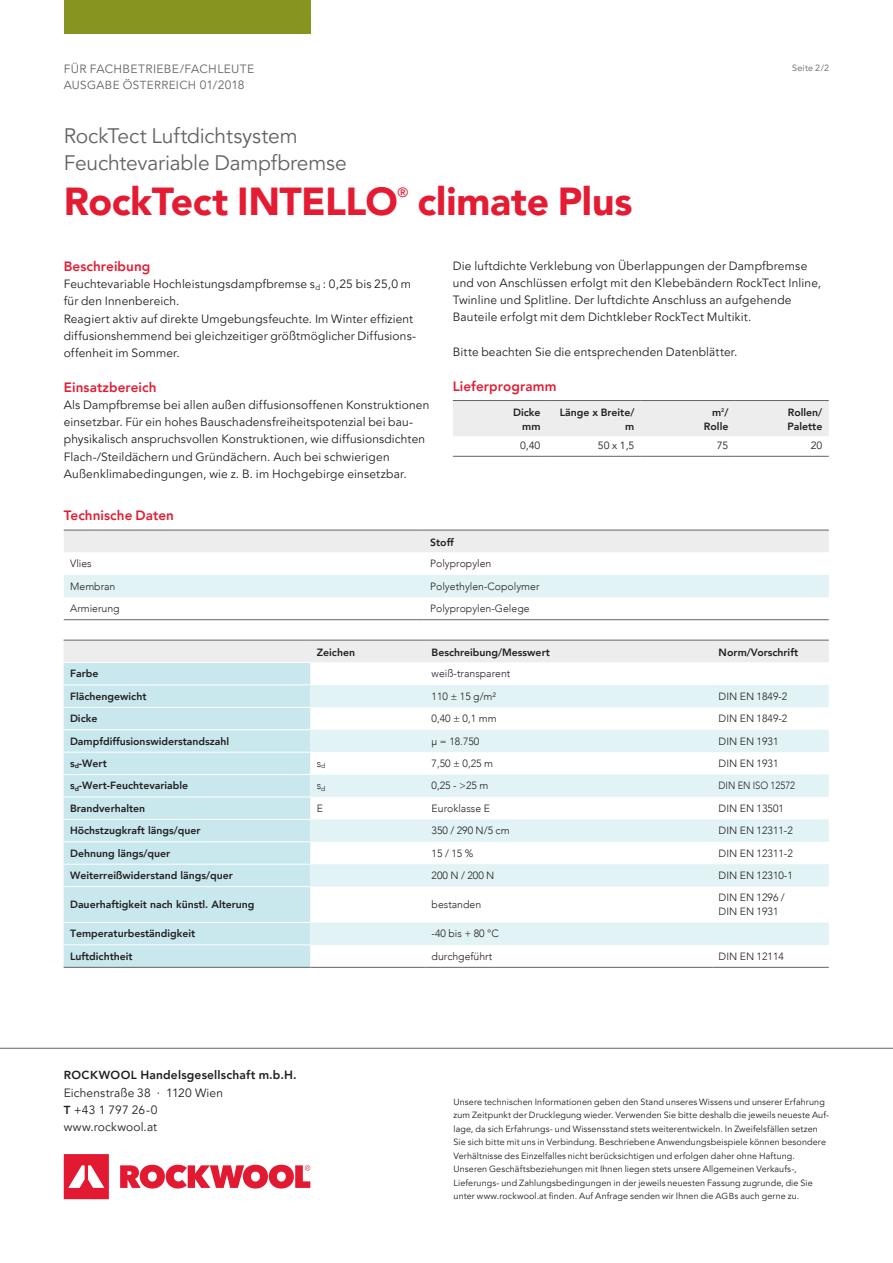
<style>
.page{position:relative;width:893px;height:1263px;background:#fff}
.page>*{position:absolute;margin:0;border:0;box-sizing:border-box;transform-origin:0 0}
.t1{font:900 39px "Avenir LT Pro";letter-spacing:-.01em;color:#e31c33}
.t2{font:21px/27px "Avenir LT Pro";letter-spacing:-.01em;color:#636366}
.t3{font:800 13.5px "Avenir LT Pro";letter-spacing:.005em;color:#e31c33}
.t4{font:500 13.5px "Avenir LT Pro";color:#e31c33}
.t5{font:12px/17.2px "Avenir LT Pro";letter-spacing:.015em;color:#231f20}
.t6{font:12px "Avenir LT Pro";letter-spacing:.03em;color:#636366}
.t7{font:11.7px "Avenir LT Pro";letter-spacing:.03em;color:#636366}
.t8{font:800 10.5px/13.5px "Avenir";color:#231f20;text-align:right}
.t9{font:300 10.5px/13.5px "Avenir";color:#231f20}
.t10{font:10.5px "Avenir LT Pro";color:#231f20}
.t11{font:300 10.5px "Avenir";color:#231f20;scale:.9 1}
.t12{font:9px/13.5px "Avenir LT Pro";letter-spacing:.01em;color:#231f20}
.t13{font:9px "Avenir LT Pro";letter-spacing:.025em;color:#636366}
.s1{font-size:12px}
.s2{font-weight:800;font-size:11.7px}
.s3{font-weight:800}
.s4{font-size:8.7px}
</style>
<div class="page">
<div style="left:64px;top:0;width:246px;height:34px;background:#87941f"></div>
<svg style="left:64px;top:1154px;width:246px;height:45px"></svg>
<hr style="left:0;top:1048px;width:893px;height:1px;background:#636366">
<svg style="left:453px;top:401px;width:376px;height:55px"></svg>
<hr style="left:453px;top:400px;width:94px;height:1px;background:#636366">
<hr style="left:547px;top:400px;width:94px;height:1px;background:#636366">
<hr style="left:641px;top:400px;width:94px;height:1px;background:#636366">
<hr style="left:735px;top:400px;width:94px;height:1px;background:#636366">
<hr style="left:453px;top:456px;width:94px;height:1px;background:#636366">
<hr style="left:547px;top:456px;width:94px;height:1px;background:#636366">
<hr style="left:641px;top:456px;width:94px;height:1px;background:#636366">
<hr style="left:735px;top:456px;width:94px;height:1px;background:#636366">
<div style="left:64px;top:641px;width:765px;height:21px;background:#ededee"></div>
<div style="left:64px;top:663px;width:246px;height:304px;background:#c8e8ee"></div>
<svg style="left:310px;top:685px;width:519px;height:67px;fill:#e2f3f6"></svg>
<svg style="left:310px;top:753px;width:519px;height:214px"></svg>
<hr style="left:64px;top:944px;width:246px;height:1px;background:#fff">
<hr style="left:64px;top:684px;width:246px;height:1px;background:#fff">
<hr style="left:64px;top:707px;width:246px;height:1px;background:#fff">
<hr style="left:64px;top:729px;width:246px;height:1px;background:#fff">
<hr style="left:64px;top:752px;width:246px;height:1px;background:#fff">
<hr style="left:64px;top:774px;width:246px;height:1px;background:#fff">
<hr style="left:64px;top:797px;width:246px;height:1px;background:#fff">
<hr style="left:64px;top:819px;width:246px;height:1px;background:#fff">
<hr style="left:64px;top:841px;width:246px;height:1px;background:#fff">
<hr style="left:64px;top:864px;width:246px;height:1px;background:#fff">
<hr style="left:64px;top:886px;width:246px;height:1px;background:#fff">
<hr style="left:64px;top:922px;width:246px;height:1px;background:#fff">
<hr style="left:64px;top:640px;width:246px;height:1px;background:#636366">
<hr style="left:310px;top:640px;width:115px;height:1px;background:#636366">
<hr style="left:425px;top:640px;width:287px;height:1px;background:#636366">
<hr style="left:712px;top:640px;width:117px;height:1px;background:#636366">
<hr style="left:310px;top:967px;width:115px;height:1px;background:#636366">
<hr style="left:425px;top:967px;width:287px;height:1px;background:#636366">
<hr style="left:712px;top:967px;width:117px;height:1px;background:#636366">
<hr style="left:64px;top:967px;width:246px;height:1px;background:#636366">
<div style="left:64px;top:531px;width:765px;height:21px;background:#ededee"></div>
<div style="left:64px;top:575px;width:765px;height:22px;background:#e2f3f6"></div>
<hr style="left:64px;top:530px;width:360px;height:1px;background:#636366">
<hr style="left:424px;top:530px;width:405px;height:1px;background:#636366">
<hr style="left:64px;top:619px;width:360px;height:1px;background:#636366">
<hr style="left:424px;top:619px;width:405px;height:1px;background:#636366">
<p class="t6" style="left:64px;top:62px;width:192px">FÜR FACHBETRIEBE/FACHLEUTE</p>
<p class="t7" style="left:64px;top:78px;width:182px">AUSGABE ÖSTERREICH <span class="s1">01/2018</span></p>
<h2 class="t2" style="left:64px;top:123px;width:284px">RockTect Luftdichtsystem<br>Feuchtevariable Dampfbremse</h2>
<h1 class="t1" style="left:64px;top:178px;width:336px">RockTect INTELLO</h1>
<p class="t4" style="left:398px;top:185px;width:12px">®</p>
<h1 class="t1" style="left:417px;top:178px;width:217px">climate Plus</h1>
<p class="t13" style="left:792px;top:62px;width:39px">Seite 2/2</p>
<p class="t3" style="left:64px;top:258px;width:88px">Beschreibung</p>
<p class="t5" style="left:64px;top:276px;width:354px">Feuchtevariable Hochleistungsdampfbremse s<sub>d</sub> : 0,25 bis 25,0 m für den Innenbereich.<br>Reagiert aktiv auf direkte Umgebungsfeuchte. Im Winter effizient diffusionshemmend bei gleichzeitiger größtmöglicher Diffusions&shy;offenheit im Sommer.</p>
<p class="t3" style="left:64px;top:379px;width:94px">Einsatzbereich</p>
<p class="t5" style="left:64px;top:396px;width:367px">Als Dampfbremse bei allen außen diffusionsoffenen Konstruktionen einsetzbar. Für ein hohes Bauschadensfreiheitspotenzial bei bau&shy;physikalisch anspruchsvollen Konstruktionen, wie diffusionsdichten Flach-/Steildächern und Gründächern. Auch bei schwierigen Außenklimabedingungen, wie z. B. im Hochgebirge einsetzbar.</p>
<p class="t3" style="left:64px;top:507px;width:112px">Technische Daten</p>
<p class="t5" style="left:453px;top:257px;width:370px">Die luftdichte Verklebung von Überlappungen der Dampfbremse und von Anschlüssen erfolgt mit den Klebebändern RockTect Inline, Twinline und Splitline. Der luftdichte Anschluss an aufgehende Bauteile erfolgt mit dem Dichtkleber RockTect Multikit.</p>
<p class="t5" style="left:453px;top:343px;width:286px">Bitte beachten Sie die entsprechenden Datenblätter.</p>
<p class="t3" style="left:453px;top:378px;width:105px">Lieferprogramm</p>
<p class="t8" style="left:513px;top:406px;width:29px">Dicke mm</p>
<p class="t8" style="left:560px;top:406px;width:76px">Länge x Breite/ m</p>
<p class="t8" style="left:704px;top:406px;width:26px">m<sup>2</sup>/<br>Rolle</p>
<p class="t8" style="left:787px;top:406px;width:37px;text-align:left">Rollen/<br>Palette</p>
<p class="t10" style="left:520px;top:439px;width:22px">0,40</p>
<p class="t10" style="left:598px;top:439px;width:38px">50 x 1,5</p>
<p class="t10" style="left:717px;top:439px;width:13px">75</p>
<p class="t10" style="left:811px;top:439px;width:13px">20</p>
<p class="t8" style="left:430px;top:535px;width:25px">Stoff</p>
<p class="t9" style="left:70px;top:557px;width:23px">Vlies</p>
<p class="t9" style="left:430px;top:557px;width:63px">Polypropylen</p>
<p class="t9" style="left:70px;top:579px;width:47px">Membran</p>
<p class="t9" style="left:430px;top:579px;width:111px">Polyethylen-Copolymer</p>
<p class="t9" style="left:70px;top:602px;width:51px">Armierung</p>
<p class="t9" style="left:430px;top:602px;width:101px">Polypropylen-Gelege</p>
<p class="t8" style="left:317px;top:645px;width:40px">Zeichen</p>
<p class="t8" style="left:432px;top:645px;width:120px">Beschreibung/Messwert</p>
<p class="t8" style="left:719px;top:645px;width:81px">Norm/Vorschrift</p>
<p class="t8" style="left:70px;top:667px;width:30px">Farbe</p>
<p class="t9" style="left:432px;top:667px;width:80px">weiß-transparent</p>
<p class="t8" style="left:70px;top:689px;width:78px">Flächengewicht</p>
<p class="t9" style="left:432px;top:689px;width:66px">110 ± 15 g/m²</p>
<p class="t9" style="left:719px;top:689px;width:70px">DIN EN 1849-2</p>
<p class="t8" style="left:70px;top:712px;width:29px">Dicke</p>
<p class="t9" style="left:432px;top:712px;width:67px">0,40 ± 0,1 mm</p>
<p class="t9" style="left:719px;top:712px;width:70px">DIN EN 1849-2</p>
<p class="t8" style="left:70px;top:734px;width:161px">Dampfdiffusionswiderstandszahl</p>
<p class="t9" style="left:432px;top:734px;width:49px">µ = 18.750</p>
<p class="t9" style="left:719px;top:734px;width:61px">DIN EN 1931</p>
<p class="t8" style="left:70px;top:756px;width:38px">s<sub>d</sub>-Wert</p>
<p class="t9" style="left:317px;top:756px;width:10px">s<sub>d</sub></p>
<p class="t9" style="left:432px;top:756px;width:63px">7,50 ± 0,25 m</p>
<p class="t9" style="left:719px;top:756px;width:61px">DIN EN 1931</p>
<p class="t8" style="left:70px;top:779px;width:120px">s<sub>d</sub>-Wert-Feuchtevariable</p>
<p class="t9" style="left:317px;top:779px;width:10px">s<sub>d</sub></p>
<p class="t9" style="left:432px;top:779px;width:58px">0,25 - &gt;25 m</p>
<p class="t11" style="left:719px;top:779px;width:87px">DIN EN ISO 12572</p>
<p class="t8" style="left:70px;top:801px;width:77px">Brandverhalten</p>
<p class="t9" style="left:317px;top:801px;width:8px">E</p>
<p class="t9" style="left:432px;top:801px;width:60px">Euroklasse E</p>
<p class="t9" style="left:719px;top:801px;width:67px">DIN EN 13501</p>
<p class="t8" style="left:70px;top:824px;width:132px">Höchstzugkraft längs/quer</p>
<p class="t9" style="left:432px;top:824px;width:79px">350 / 290 N/5 cm</p>
<p class="t9" style="left:719px;top:824px;width:76px">DIN EN 12311-2</p>
<p class="t8" style="left:70px;top:846px;width:102px">Dehnung längs/quer</p>
<p class="t9" style="left:432px;top:846px;width:43px">15 / 15 %</p>
<p class="t9" style="left:719px;top:846px;width:76px">DIN EN 12311-2</p>
<p class="t8" style="left:70px;top:868px;width:164px">Weiterreißwiderstand längs/quer</p>
<p class="t9" style="left:432px;top:868px;width:64px">200 N / 200 N</p>
<p class="t9" style="left:719px;top:868px;width:76px">DIN EN 12310-1</p>
<p class="t8" style="left:70px;top:898px;width:186px">Dauerhaftigkeit nach künstl. Alterung</p>
<p class="t9" style="left:432px;top:898px;width:51px">bestanden</p>
<p class="t9" style="left:719px;top:891px;width:68px">DIN EN 1296 /<br>DIN EN 1931</p>
<p class="t8" style="left:70px;top:927px;width:127px">Temperaturbeständigkeit</p>
<p class="t9" style="left:432px;top:927px;width:69px">-40 bis + 80 °C</p>
<p class="t8" style="left:70px;top:949px;width:64px">Luftdichtheit</p>
<p class="t9" style="left:432px;top:949px;width:62px">durchgeführt</p>
<p class="t9" style="left:719px;top:949px;width:67px">DIN EN 12114</p>
<p class="t5" style="left:64px;top:1067px;width:234px"><span class="s2">ROCKWOOL</span> <span class="s3">Handelsgesellschaft m.b.H.<br></span>Eichenstraße 38 · 1120 Wien<br><span class="s2">T</span> +43 1 797 26-0<br>www.rockwool.at</p>
<p class="t12" style="left:454px;top:1095px;width:377px">Unsere technischen Informationen geben den Stand unseres Wissens und unserer Erfahrung zum Zeitpunkt der Drucklegung wieder. Verwenden Sie bitte deshalb die jeweils neueste Auf&shy;lage, da sich Erfahrungs- und Wissensstand stets weiterentwickeln. In Zweifelsfällen setzen Sie sich bitte mit uns in Verbindung. Beschriebene Anwendungsbeispiele können besondere Verhältnisse des Einzelfalles nicht berücksichtigen und erfolgen daher ohne Haftung.<br>Unseren Geschäftsbeziehungen mit Ihnen liegen stets unsere Allgemeinen Verkaufs-, Lieferungs- und Zahlungsbedingungen in der jeweils neuesten Fassung zugrunde, die Sie unter www.rockwool.at finden. Auf Anfrage senden wir Ihnen die <span class="s4">AGB</span>s auch gerne zu.</p>
</div>
